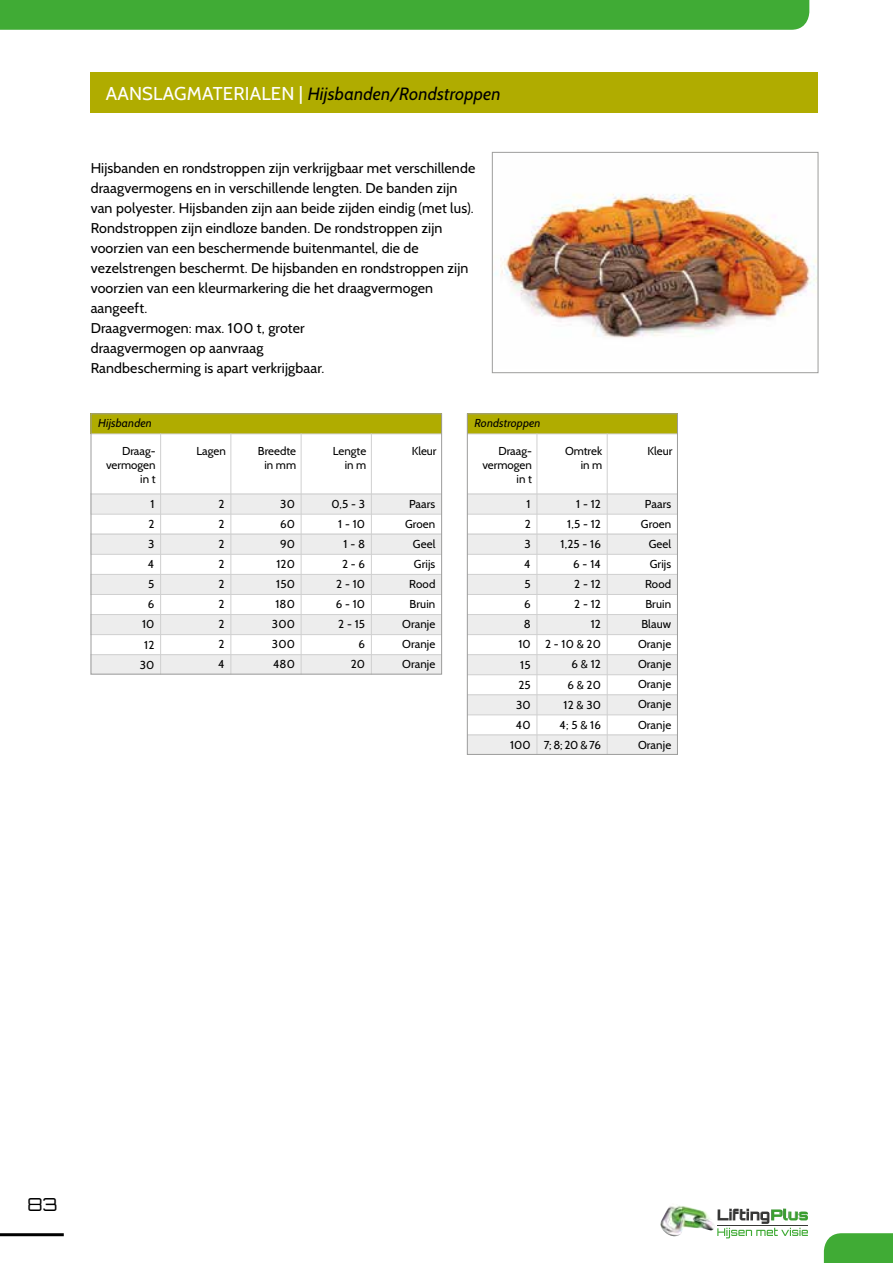
<style>
.page{position:relative;width:893px;height:1263px;background:#fff}
.page>*{position:absolute;margin:0;border:0;box-sizing:border-box;transform-origin:0 0}
.t1{font:300 18px "Orbitron";color:#000}
.t2{font:italic 17.7px "Cabin";letter-spacing:.01em;color:#000}
.t3{font:14.1px/20.1px "Cabin";letter-spacing:.01em;color:#000}
.t4{font:11.55px/20.1px "Cabin";letter-spacing:.01em;color:#000;text-align:right}
.t5{font:italic 11.55px "Cabin";letter-spacing:.01em;color:#000}
.s1{font-style:normal;font-size:18.6px;color:#fefefd}
</style>
<div class="page">
<div style="left:91px;top:72px;width:727px;height:40px;background:#b0ac00"></div>
<img style="left:495px;top:194px;width:321px;height:144px">
<div style="left:492px;top:152px;width:326px;height:221px;border:1px solid #9d9d9c"></div>
<div style="left:91px;top:413px;width:351px;height:21px;background:#b0ac00"></div>
<div style="left:467px;top:413px;width:211px;height:21px;background:#b0ac00"></div>
<div style="left:91px;top:494px;width:351px;height:20px;background:#ededed"></div>
<div style="left:467px;top:494px;width:211px;height:20px;background:#ededed"></div>
<div style="left:91px;top:534px;width:351px;height:20px;background:#ededed"></div>
<div style="left:467px;top:534px;width:211px;height:20px;background:#ededed"></div>
<div style="left:91px;top:574px;width:351px;height:20px;background:#ededed"></div>
<div style="left:467px;top:574px;width:211px;height:20px;background:#ededed"></div>
<div style="left:91px;top:614px;width:351px;height:20px;background:#ededed"></div>
<div style="left:467px;top:614px;width:211px;height:20px;background:#ededed"></div>
<div style="left:91px;top:654px;width:351px;height:20px;background:#ededed"></div>
<div style="left:467px;top:654px;width:211px;height:20px;background:#ededed"></div>
<div style="left:467px;top:694px;width:211px;height:20px;background:#ededed"></div>
<div style="left:467px;top:735px;width:211px;height:20px;background:#ededed"></div>
<hr style="left:160px;top:434px;width:1px;height:240px;background:#d0d0d0">
<hr style="left:537px;top:434px;width:1px;height:321px;background:#d0d0d0">
<hr style="left:231px;top:434px;width:1px;height:240px;background:#d0d0d0">
<hr style="left:607px;top:434px;width:1px;height:321px;background:#d0d0d0">
<hr style="left:301px;top:434px;width:1px;height:240px;background:#d0d0d0">
<hr style="left:371px;top:434px;width:1px;height:240px;background:#d0d0d0">
<hr style="left:91px;top:494px;width:351px;height:1px;background:#d0d0d0">
<hr style="left:467px;top:494px;width:211px;height:1px;background:#d0d0d0">
<hr style="left:91px;top:534px;width:351px;height:1px;background:#d0d0d0">
<hr style="left:467px;top:534px;width:211px;height:1px;background:#d0d0d0">
<hr style="left:91px;top:574px;width:351px;height:1px;background:#d0d0d0">
<hr style="left:467px;top:574px;width:211px;height:1px;background:#d0d0d0">
<hr style="left:91px;top:614px;width:351px;height:1px;background:#d0d0d0">
<hr style="left:467px;top:614px;width:211px;height:1px;background:#d0d0d0">
<hr style="left:91px;top:654px;width:351px;height:1px;background:#d0d0d0">
<hr style="left:467px;top:654px;width:211px;height:1px;background:#d0d0d0">
<hr style="left:467px;top:694px;width:211px;height:1px;background:#d0d0d0">
<hr style="left:467px;top:735px;width:211px;height:1px;background:#d0d0d0">
<hr style="left:467px;top:674px;width:211px;height:1px;background:#d0d0d0">
<hr style="left:467px;top:715px;width:211px;height:1px;background:#d0d0d0">
<hr style="left:91px;top:554px;width:351px;height:1px;background:#d0d0d0">
<hr style="left:467px;top:554px;width:211px;height:1px;background:#d0d0d0">
<hr style="left:91px;top:594px;width:351px;height:1px;background:#d0d0d0">
<hr style="left:467px;top:594px;width:211px;height:1px;background:#d0d0d0">
<hr style="left:91px;top:634px;width:351px;height:1px;background:#d0d0d0">
<hr style="left:467px;top:634px;width:211px;height:1px;background:#d0d0d0">
<hr style="left:91px;top:514px;width:351px;height:1px;background:#d0d0d0">
<hr style="left:467px;top:514px;width:211px;height:1px;background:#d0d0d0">
<hr style="left:91px;top:434px;width:351px;height:1px;background:#d0d0d0">
<hr style="left:467px;top:434px;width:211px;height:1px;background:#d0d0d0">
<div style="left:91px;top:413px;width:351px;height:261px;border:1px solid #9d9d9c"></div>
<div style="left:467px;top:413px;width:211px;height:342px;border:1px solid #9d9d9c"></div>
<div style="left:0;top:0;width:809px;height:30px;background:#40ab35"></div>
<div style="left:824px;top:1233px;width:69px;height:30px;background:#40ab35"></div>
<hr style="left:0;top:1233px;width:64px;height:3px;background:#000">
<svg style="left:717px;top:1208px;width:91px;height:30px"></svg>
<img style="left:660px;top:1205px;width:54px;height:31px">
<p class="t2" style="left:106px;top:82px;width:396px"><span class="s1">AANSLAGMATERIALEN |</span> Hijsbanden/Rondstroppen</p>
<p class="t3" style="left:91px;top:158px;width:386px">Hijsbanden en rondstroppen zijn verkrijgbaar met verschillende draagvermogens en in verschillende lengten. De banden zijn van polyester. Hijsbanden zijn aan beide zijden eindig (met lus).<br>Rondstroppen zijn eindloze banden. De rondstroppen zijn voorzien van een beschermende buitenmantel, die de vezelstrengen beschermt. De hijsbanden en rondstroppen zijn voorzien van een kleurmarkering die het draagvermogen aangeeft.<br>Draagvermogen: max. 100 t, groter<br>draagvermogen op aanvraag<br>Randbescherming is apart verkrijgbaar.</p>
<p class="t5" style="left:98px;top:416px;width:55px">Hijsbanden</p>
<p class="t5" style="left:475px;top:416px;width:67px">Rondstroppen</p>
<p class="t4" style="left:197px;top:441px;width:31px">Lagen</p>
<p class="t4" style="left:565px;top:444px;width:39px;line-height:13.8px">Omtrek in m</p>
<p class="t4" style="left:258px;top:444px;width:40px;line-height:13.8px;text-align:center">Breedte in mm</p>
<p class="t4" style="left:333px;top:441px;width:35px">Lengte</p>
<p class="t4" style="left:647px;top:441px;width:26px">Kleur</p>
<p class="t4" style="left:412px;top:441px;width:26px">Kleur</p>
<p class="t4" style="left:106px;top:444px;width:51px;line-height:13.8px">Draag&shy;vermogen in t</p>
<p class="t4" style="left:482px;top:444px;width:51px;line-height:13.8px">Draag&shy;vermogen in t</p>
<p class="t4" style="left:345px;top:455px;width:23px">in m</p>
<p class="t4" style="left:331px;top:494px;width:35px">0,5 - 3<br>1 - 10<br>1 - 8<br>2 - 6<br>2 - 10<br>6 - 10<br>2 - 15<br>6<br>20</p>
<p class="t4" style="left:402px;top:493px;width:35px">Paars<br>Groen<br>Geel<br>Grijs<br>Rood<br>Bruin<br>Oranje<br>Oranje<br>Oranje</p>
<p class="t4" style="left:272px;top:494px;width:24px">30<br>60<br>90<br>120<br>150<br>180<br>300<br>300<br>480</p>
<p class="t4" style="left:638px;top:494px;width:35px">Paars<br>Groen<br>Geel<br>Grijs<br>Rood<br>Bruin<br>Blauw<br>Oranje<br>Oranje<br>Oranje<br>Oranje<br>Oranje<br>Oranje</p>
<p class="t4" style="left:218px;top:494px;width:8px;text-align:justify">2<br>2<br>2<br>2<br>2<br>2<br>2<br>2<br>4</p>
<p class="t4" style="left:544px;top:494px;width:59px">1 - 12<br>1,5 - 12<br>1,25 - 16<br>6 - 14<br>2 - 12<br>2 - 12<br>12<br>2 - 10 &amp; 20<br>6 &amp; 12<br>6 &amp; 20<br>12 &amp; 30<br>4; 5 &amp; 16<br>7; 8; 20 &amp; 76</p>
<p class="t4" style="left:140px;top:494px;width:16px">1<br>2<br>3<br>4<br>5<br>6<br>10<br>12<br>30</p>
<p class="t4" style="left:510px;top:494px;width:22px">1<br>2<br>3<br>4<br>5<br>6<br>8<br>10<br>15<br>25<br>30<br>40<br>100</p>
<p class="t1" style="left:28px;top:1193px;width:31px">83</p>
</div>
